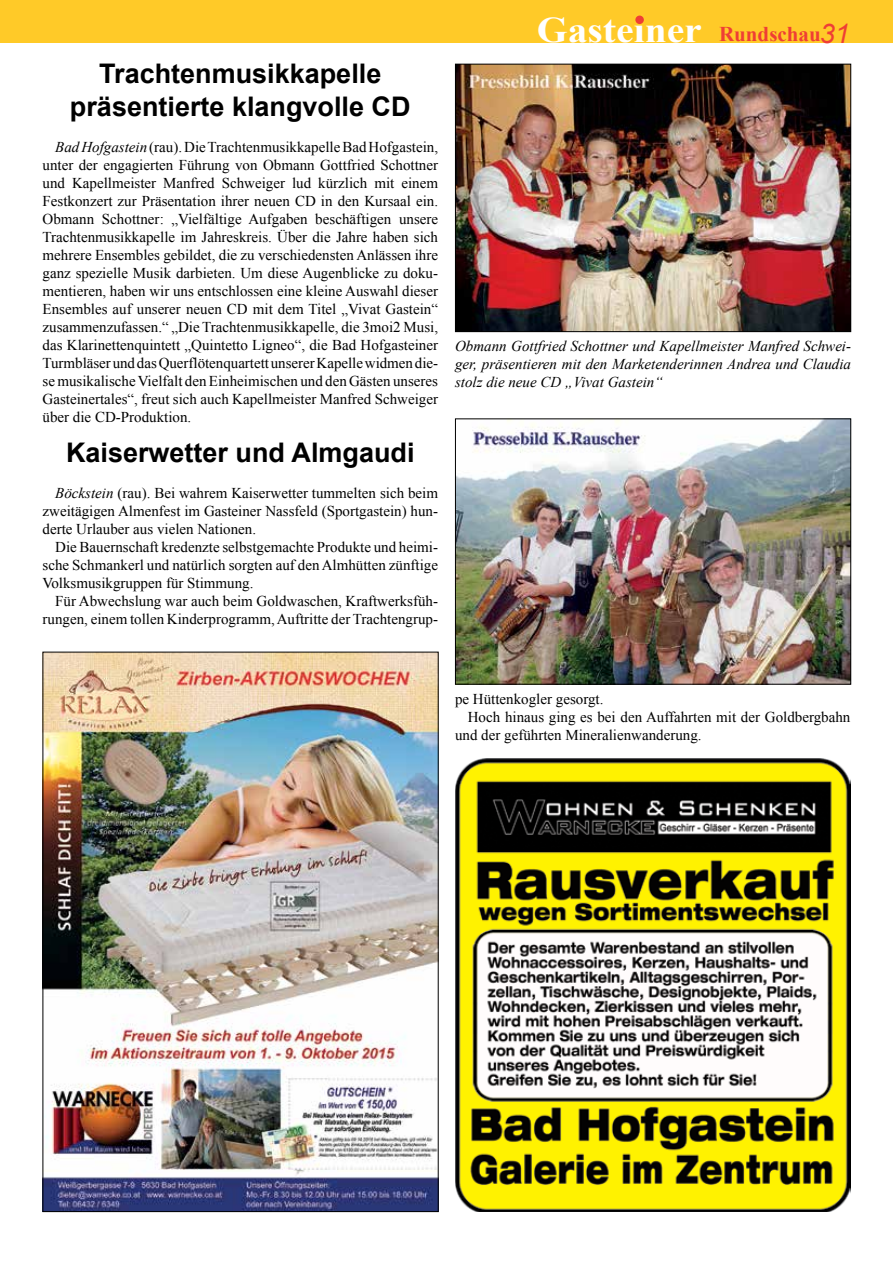
<style>
.page{position:relative;width:893px;height:1263px;background:#fff}
.page>*{position:absolute;margin:0;border:0;box-sizing:border-box;transform-origin:0 0}
.t1{font:700 36px "Times New Roman";color:#fff;scale:1.1 1}
.t2{font:700 27px/32.4px "Arial";color:#000;text-align:center}
.t3{font:15px/18px "Times New Roman";color:#000;text-align:justify}
.t4{font:italic 15px/18px "Times New Roman";color:#000;text-align:justify}
.s1{font-style:italic}
.s2{font-size:21px;color:#ef3e35}
.s3{font-family:"Arial";font-weight:400;font-style:italic;font-size:27px;color:#ef3e35}
</style>
<div class="page">
<div style="left:0;top:0;width:893px;height:43px;background:#ffca28"></div>
<div style="left:635px;top:16px;width:9px;height:8px;background:#ef3e35;border-radius:50%"></div>
<img style="left:455px;top:758px;width:395px;height:454px">
<img style="left:457px;top:66px;width:392px;height:264px">
<div style="left:455px;top:64px;width:396px;height:268px;border:1px solid #000"></div>
<img style="left:457px;top:420px;width:392px;height:263px">
<div style="left:455px;top:418px;width:396px;height:267px;border:1px solid #000"></div>
<img style="left:45px;top:654px;width:392px;height:556px">
<h2 class="t2" style="left:70px;top:59px;width:342px">Trachtenmusikkapelle präsentierte klangvolle CD</h2>
<p class="t3" style="left:43px;top:138px;width:397px;text-indent:13px"><span class="s1">Bad Hofgastein</span> (rau). Die Trachtenmusikkapelle Bad Hofgastein, unter der engagierten Führung von Obmann Gottfried Schottner und Kapellmeister Manfred Schweiger lud kürzlich mit einem Festkonzert zur Präsentation ihrer neuen CD in den Kursaal ein.<br>Obmann Schottner: „Vielfältige Aufgaben beschäftigen unsere Trachtenmusikkapelle im Jahreskreis. Über die Jahre haben sich mehrere Ensembles gebildet, die zu verschiedensten Anlässen ihre ganz spezielle Musik darbieten. Um diese Augenblicke zu doku&shy;mentieren, haben wir uns entschlossen eine kleine Auswahl dieser Ensembles auf unserer neuen CD mit dem Titel „Vivat Gastein“ zusammenzufassen.“ „Die Trachtenmusikkapelle, die 3moi2 Musi, das Klarinettenquintett „Quintetto Ligneo“, die Bad Hofgasteiner Turmbläser und das Querflötenquartett unserer Kapelle widmen die&shy;se musikalische Vielfalt den Einheimischen und den Gästen unseres Gasteinertales“, freut sich auch Kapellmeister Manfred Schweiger über die CD-Produktion.</p>
<h2 class="t2" style="left:66px;top:437px;width:350px">Kaiserwetter und Almgaudi</h2>
<p class="t3" style="left:43px;top:483px;width:397px;text-indent:13px"><span class="s1">Böckstein</span> (rau). Bei wahrem Kaiserwetter tummelten sich beim zweitägigen Almenfest im Gasteiner Nassfeld (Sportgastein) hun&shy;derte Urlauber aus vielen Nationen.</p>
<p class="t3" style="left:43px;top:537px;width:397px;text-indent:13px">Die Bauernschaft kredenzte selbstgemachte Produkte und heimi&shy;sche Schmankerl und natürlich sorgten auf den Almhütten zünftige Volksmusikgruppen für Stimmung.</p>
<p class="t3" style="left:43px;top:591px;width:397px;text-align:right">Für Abwechslung war auch beim Goldwaschen, Kraftwerksfüh&shy;rungen, einem tollen Kinderprogramm, Auftritte der Trachtengrup-</p>
<h1 class="t1" style="left:537px;top:5px;width:286px">Gasteiner <span class="s2">Rundschau</span><span class="s3">31</span></h1>
<p class="t4" style="left:455px;top:336px;width:398px">Obmann Gottfried Schottner und Kapellmeister Manfred Schwei&shy;ger, präsentieren mit den Marketenderinnen Andrea und Claudia stolz die neue CD „Vivat Gastein“</p>
<p class="t3" style="left:455px;top:690px;width:150px">pe Hüttenkogler gesorgt.</p>
<p class="t3" style="left:468px;top:708px;width:384px">Hoch hinaus ging es bei den Auffahrten mit der Goldbergbahn</p>
<p class="t3" style="left:455px;top:726px;width:248px">und der geführten Mineralienwanderung.</p>
</div>
